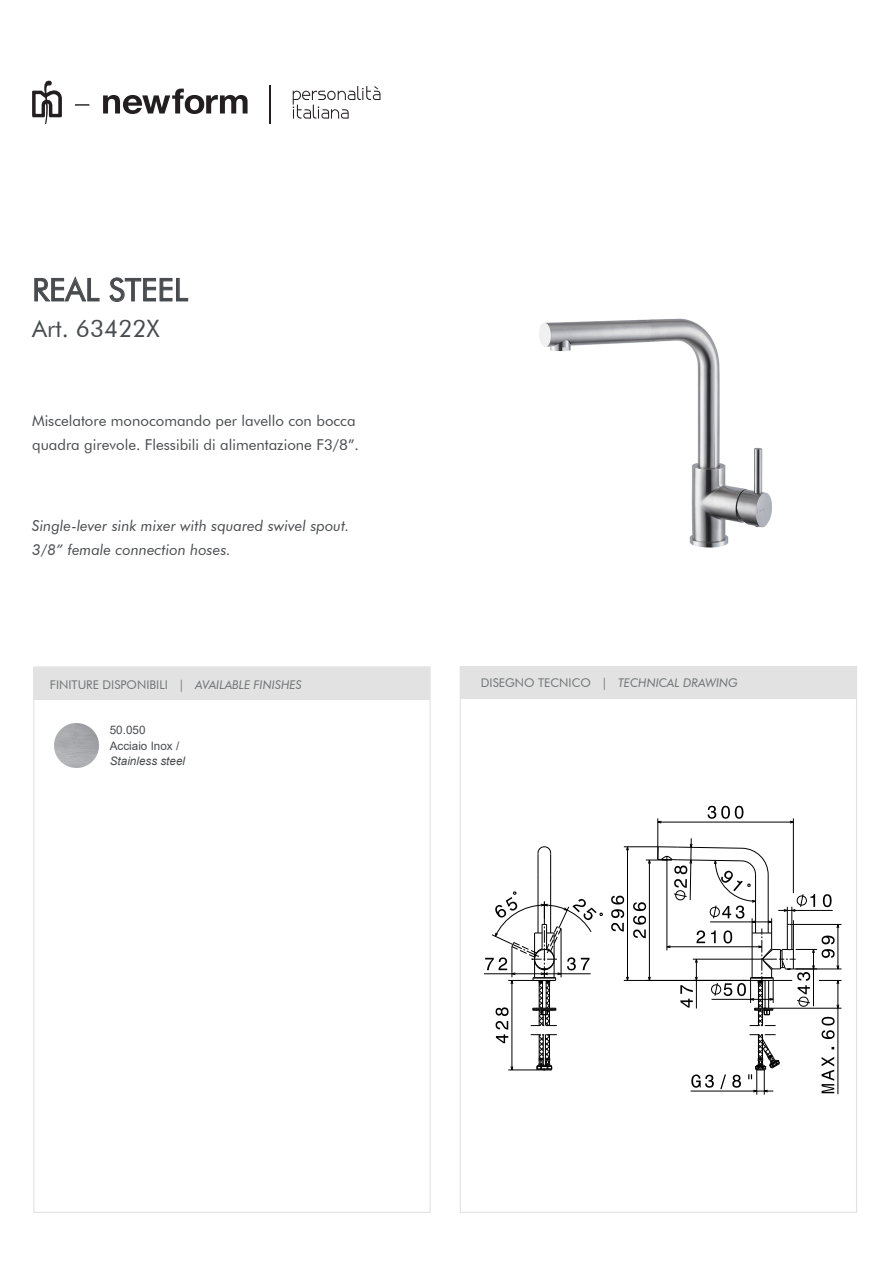
<style>
.page{position:relative;width:893px;height:1263px;background:#fff}
.page>*{position:absolute;margin:0;border:0;box-sizing:border-box;transform-origin:0 0}
.t1{font:31.5px "Futura BT";color:#484b4d}
.t2{font:24px "Futura BT";color:#484b4d}
.t3{font:15px/24px "Futura BT";color:#484b4d}
.t4{font:italic 15px/24px "Futura BT";color:#484b4d}
.t5{font:12px "Futura BT";color:#717577}
.t6{font:italic 12px "Futura BT";color:#717577}
.t7{font:11.7px/15.5px "Arial";color:#484b4d}
.t8{font:italic 11.7px "Arial";color:#484b4d}
.s1{font-style:italic}
.s2{font-style:normal}
</style>
<div class="page">
<div style="left:460px;top:667px;width:396px;height:32px;background:#e1e2e1"></div>
<div style="left:34px;top:667px;width:396px;height:32px;background:#e1e2e1"></div>
<svg style="left:293px;top:86px;width:87px;height:33px"></svg>
<svg style="left:32px;top:80px;width:215px;height:44px"></svg>
<hr style="left:269px;top:85px;width:2px;height:39px;background:#231f20">
<svg style="left:34px;top:276px;width:66px;height:26px"></svg>
<svg style="left:109px;top:277px;width:79px;height:25px"></svg>
<img style="left:55px;top:723px;width:44px;height:44px">
<img style="left:539px;top:318px;width:233px;height:230px">
<hr style="left:657px;top:818px;width:1px;height:41px;background:#000">
<hr style="left:793px;top:818px;width:1px;height:75px;background:#000">
<svg style="left:537px;top:846px;width:14px;height:29px"></svg>
<hr style="left:550px;top:875px;width:1px;height:58px;background:#000">
<hr style="left:537px;top:875px;width:1px;height:58px;background:#000">
<svg style="left:707px;top:806px;width:36px;height:13px"></svg>
<hr style="left:657px;top:822px;width:136px;height:1px;background:#000">
<svg style="left:611px;top:838px;width:230px;height:257px"></svg>
<hr style="left:778px;top:910px;width:54px;height:1px;background:#000">
<hr style="left:484px;top:974px;width:60px;height:1px;background:#000">
<svg style="left:485px;top:891px;width:117px;height:180px"></svg>
<h1 class="t1" style="left:32px;top:271px;width:157px">REAL STEEL</h1>
<h2 class="t2" style="left:32px;top:314px;width:129px">Art. 63422X</h2>
<p class="t3" style="left:32px;top:409px;width:328px">Miscelatore monocomando per lavello con bocca quadra girevole. Flessibili di alimentazione F3/8”.</p>
<p class="t4" style="left:32px;top:514px;width:319px">Single-lever sink mixer with squared swivel spout.<br>3/8” female connection hoses.</p>
<p class="t5" style="left:50px;top:677px;width:253px">FINITURE DISPONIBILI | <span class="s1">AVAILABLE FINISHES</span></p>
<p class="t7" style="left:110px;top:722px;width:71px">50.050<br>Acciaio Inox /</p>
<p class="t8" style="left:110px;top:753px;width:77px">Stainless steel</p>
<p class="t6" style="left:481px;top:676px;width:258px"><span class="s2">DISEGNO TECNICO |</span> TECHNICAL DRAWING</p>
</div>
